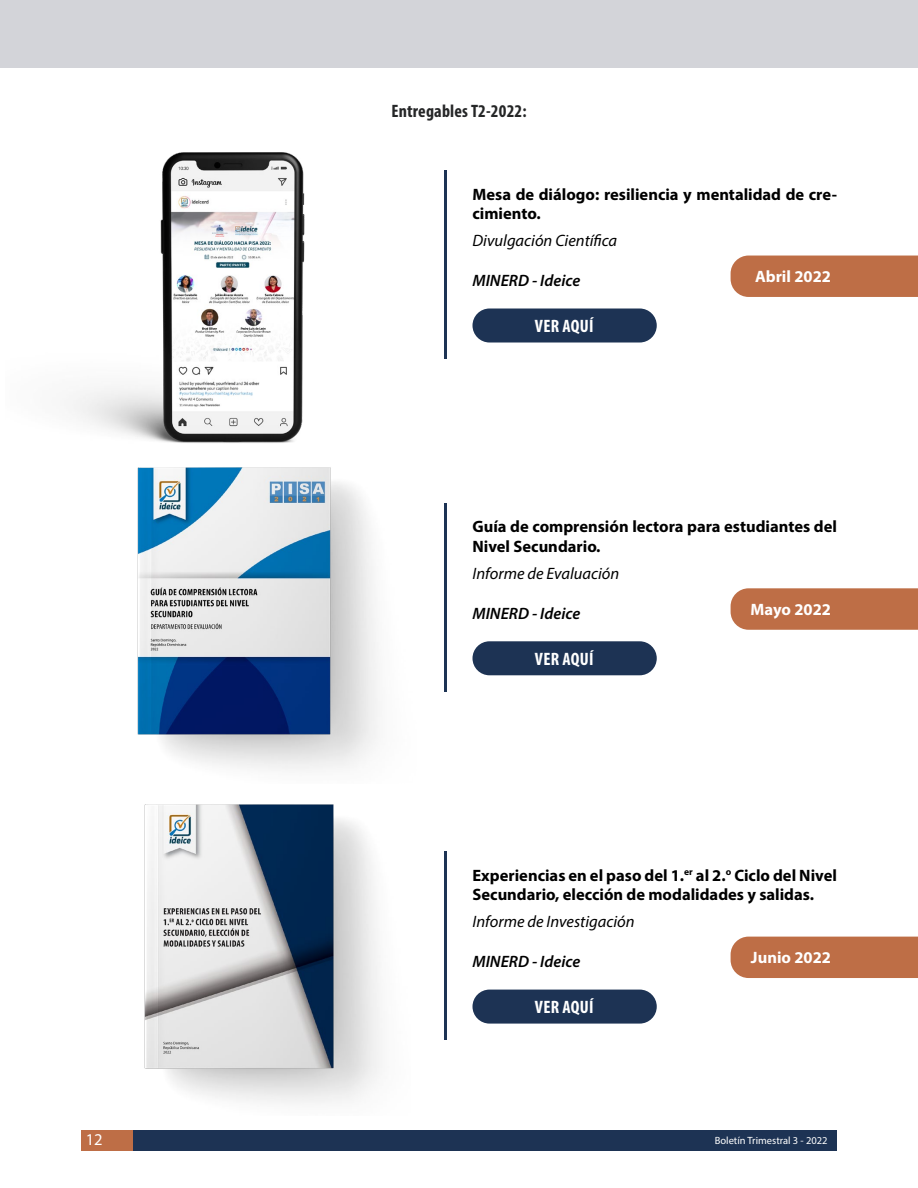
<style>
.page{position:relative;width:918px;height:1188px;background:#fff}
.page>*{position:absolute;margin:0;border:0;box-sizing:border-box;transform-origin:0 0}
.t1{font:700 condensed 18px "Myriad Pro";letter-spacing:.02em;color:#fff}
.t2{font:700 condensed 18px "Myriad Pro";letter-spacing:.01em;color:#252627}
.t3{font:700 16.5px/19.8px "Myriad Pro";color:#000}
.t4{font:italic 16.5px "Myriad Pro";color:#000}
.t5{font:italic 600 16.5px "Myriad Pro";color:#000}
.t6{font:700 16.5px "Myriad Pro";color:#fff}
.t7{font:16.5px "Myriad Pro";color:#fff}
.t8{font:10.5px "Myriad Pro";color:#fff}
</style>
<div class="page">
<div style="left:100px;top:1131px;width:737px;height:20px;background:#1d3354"></div>
<div style="left:81px;top:1131px;width:51px;height:20px;background:#be6e46"></div>
<div style="left:0;top:0;width:918px;height:68px;background:#d3d4d9"></div>
<hr style="left:444px;top:171px;width:3px;height:188px;background:#1d3354">
<hr style="left:444px;top:503px;width:3px;height:189px;background:#1d3354">
<hr style="left:444px;top:852px;width:3px;height:188px;background:#1d3354">
<div style="left:473px;top:309px;width:184px;height:34px;background:#1d3354;border-radius:17px"></div>
<div style="left:473px;top:641px;width:184px;height:34px;background:#1d3354;border-radius:17px"></div>
<div style="left:473px;top:990px;width:184px;height:34px;background:#1d3354;border-radius:17px"></div>
<div style="left:731px;top:256px;width:187px;height:41px;background:#be6e46"></div>
<div style="left:731px;top:588px;width:187px;height:42px;background:#be6e46"></div>
<div style="left:731px;top:937px;width:187px;height:41px;background:#be6e46"></div>
<img style="left:72px;top:152px;width:233px;height:291px">
<img style="left:137px;top:467px;width:241px;height:303px">
<img style="left:144px;top:804px;width:236px;height:299px">
<p class="t2" style="left:391px;top:100px;width:137px">Entregables T2-2022:</p>
<p class="t3" style="left:472px;top:184px;width:366px">Mesa de diálogo: resiliencia y mentalidad de cre&shy;cimiento.</p>
<p class="t4" style="left:472px;top:230px;width:146px">Divulgación Científica</p>
<p class="t5" style="left:472px;top:270px;width:109px">MINERD - Ideice</p>
<p class="t6" style="left:755px;top:266px;width:77px">Abril 2022</p>
<p class="t1" style="left:535px;top:315px;width:60px">VER AQUÍ</p>
<p class="t3" style="left:472px;top:516px;width:366px">Guía de comprensión lectora para estudiantes del<br>Nivel Secundario.</p>
<p class="t4" style="left:472px;top:563px;width:148px">Informe de Evaluación</p>
<p class="t5" style="left:472px;top:603px;width:109px">MINERD - Ideice</p>
<p class="t6" style="left:751px;top:598px;width:82px">Mayo 2022</p>
<p class="t1" style="left:535px;top:648px;width:60px">VER AQUÍ</p>
<p class="t3" style="left:472px;top:865px;width:366px">Experiencias en el paso del 1.<sup>er</sup> al 2.<sup>o</sup> Ciclo del Nivel<br>Secundario, elección de modalidades y salidas.</p>
<p class="t4" style="left:472px;top:911px;width:164px">Informe de Investigación</p>
<p class="t5" style="left:472px;top:951px;width:109px">MINERD - Ideice</p>
<p class="t6" style="left:751px;top:947px;width:82px">Junio 2022</p>
<p class="t1" style="left:535px;top:996px;width:60px">VER AQUÍ</p>
<p class="t7" style="left:86px;top:1130px;width:18px">12</p>
<p class="t8" style="left:715px;top:1134px;width:114px">Boletín Trimestral 3 - 2022</p>
</div>
